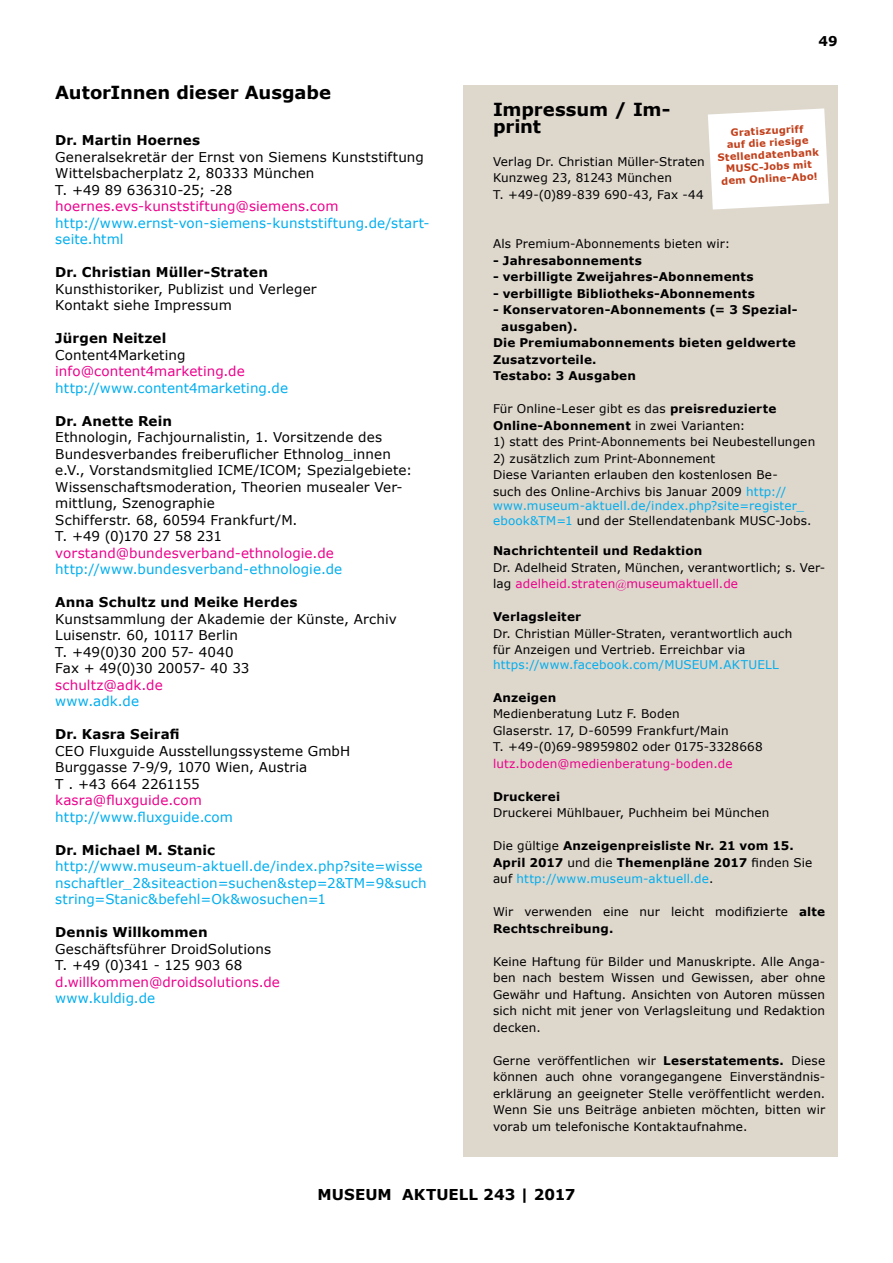
<style>
.page{position:relative;width:893px;height:1263px;background:#fff}
.page>*{position:absolute;margin:0;border:0;box-sizing:border-box;transform-origin:0 0}
.t1{font:700 18px/16.5px "Verdana";letter-spacing:-.005em;color:#000}
.t2{font:700 15px "Verdana";letter-spacing:.005em;color:#000}
.t3{font:13.5px/16.5px "Verdana";letter-spacing:.005em;color:#000}
.t4{font:13.5px/16.5px "Verdana";letter-spacing:.01em;color:#00aeef}
.t5{font:13.5px "Verdana";letter-spacing:.005em;color:#ec008c}
.t6{font:700 13.5px "Verdana";letter-spacing:.01em;color:#000}
.t7{font:12px/16.5px "Verdana";letter-spacing:.01em;color:#000}
.t8{font:700 12px/16.5px "Verdana";letter-spacing:.015em;color:#000}
.t9{font:12px/14.4px "Verdana";letter-spacing:.015em;color:#00aeef}
.t10{font:12px "Verdana";letter-spacing:.015em;color:#ec008c}
.t11{font:700 10.05px/12px "Verdana";color:#c23f1a;text-align:center}
.s1{font-weight:700}
.s2{color:#00aeef}
.s3{color:#000}
.s4{color:#ec008c}
.s5{font-family:"Garamond";color:#ec008c}
.s6{font-weight:400}
.s7{font-weight:400;color:#00aeef}
</style>
<div class="page">
<div style="left:463px;top:85px;width:375px;height:1072px;background:#ded7cc"></div>
<svg style="left:708px;top:108px;width:121px;height:102px;background:#fbfaf9"></svg>
<h1 class="t1" style="left:55px;top:84px;width:277px">AutorInnen dieser Ausgabe</h1>
<p class="t6" style="left:55px;top:131px;width:146px">Dr. Martin Hoernes</p>
<p class="t3" style="left:55px;top:149px;width:370px">Generalsekretär der Ernst von Siemens Kunststiftung<br>Wittelsbacherplatz 2, 80333 München<br>T. +49 89 636310-25; -28</p>
<p class="t5" style="left:55px;top:197px;width:285px">hoernes.evs-kunststiftung@siemens.com</p>
<p class="t4" style="left:55px;top:214px;width:376px">http://www.ernst-von-siemens-kunststiftung.de/start&shy;seite.html</p>
<p class="t6" style="left:55px;top:263px;width:214px">Dr. Christian Müller-Straten</p>
<p class="t3" style="left:55px;top:280px;width:263px">Kunsthistoriker, Publizist und Verleger<br>Kontakt siehe Impressum</p>
<p class="t6" style="left:55px;top:329px;width:113px">Jürgen Neitzel</p>
<p class="t3" style="left:55px;top:346px;width:132px">Content4Marketing</p>
<p class="t5" style="left:55px;top:362px;width:191px">info@content4marketing.de</p>
<p class="t4" style="left:55px;top:379px;width:234px">http://www.content4marketing.de</p>
<p class="t6" style="left:55px;top:411px;width:118px">Dr. Anette Rein</p>
<p class="t3" style="left:55px;top:429px;width:358px">Ethnologin, Fachjournalistin, 1. Vorsitzende des Bundesverbandes freiberuflicher Ethnolog_innen e.V., Vorstandsmitglied ICME/ICOM; Spezialgebiete:<br>Wissenschaftsmoderation, Theorien musealer Ver&shy;mittlung, Szenographie<br>Schifferstr. 68, 60594 Frankfurt/M.<br>T. +49 (0)170 27 58 231</p>
<p class="t5" style="left:55px;top:544px;width:280px">vorstand@bundesverband-ethnologie.de</p>
<p class="t4" style="left:55px;top:561px;width:289px">http://www.bundesverband-ethnologie.de</p>
<p class="t6" style="left:55px;top:593px;width:244px">Anna Schultz und Meike Herdes</p>
<p class="t3" style="left:55px;top:610px;width:343px">Kunstsammlung der Akademie der Künste, Archiv<br>Luisenstr. 60, 10117 Berlin<br>T. +49(0)30 200 57- 4040<br>Fax + 49(0)30 20057- 40 33</p>
<p class="t5" style="left:55px;top:676px;width:109px">schultz@adk.de</p>
<p class="t4" style="left:55px;top:693px;width:85px">www.adk.de</p>
<p class="t6" style="left:55px;top:725px;width:126px">Dr. Kasra Seirafi</p>
<p class="t3" style="left:55px;top:742px;width:296px">CEO Fluxguide Ausstellungssysteme GmbH<br>Burggasse 7-9/9, 1070 Wien, Austria<br>T . +43 664 2261155</p>
<p class="t5" style="left:55px;top:791px;width:148px">kasra@fluxguide.com</p>
<p class="t4" style="left:55px;top:808px;width:179px">http://www.fluxguide.com</p>
<p class="t6" style="left:55px;top:840px;width:161px">Dr. Michael M. Stanic</p>
<p class="t4" style="left:55px;top:858px;width:373px">http://www.museum-aktuell.de/index.php?site=wisse nschaftler_2&amp;siteaction=suchen&amp;step=2&amp;TM=9&amp;such string=Stanic&amp;befehl=Ok&amp;wosuchen=1</p>
<p class="t6" style="left:55px;top:923px;width:154px">Dennis Willkommen</p>
<p class="t3" style="left:55px;top:940px;width:217px">Geschäftsführer DroidSolutions<br>T. +49 (0)341 - 125 903 68</p>
<p class="t5" style="left:55px;top:972px;width:226px">d.willkommen@droidsolutions.de</p>
<p class="t4" style="left:55px;top:990px;width:101px">www.kuldig.de</p>
<p class="t6" style="left:818px;top:32px;width:21px">49</p>
<h1 class="t1" style="left:493px;top:101px;width:179px">Impressum / Im&shy;print</h1>
<p class="t7" style="left:493px;top:153px;width:213px">Verlag Dr. Christian Müller-Straten<br>Kunzweg 23, 81243 München<br>T. +49-(0)89-839 690-43, Fax -44</p>
<p class="t7" style="left:493px;top:235px;width:239px">Als Premium-Abonnements bieten wir:</p>
<p class="t8" style="left:493px;top:252px;width:150px">- Jahresabonnements</p>
<p class="t8" style="left:493px;top:268px;width:262px">- verbilligte Zweijahres-Abonnements</p>
<p class="t8" style="left:493px;top:285px;width:263px">- verbilligte Bibliotheks-Abonnements</p>
<p class="t8" style="left:493px;top:301px;width:306px">- Konservatoren-Abonnements (= 3 Spezial-</p>
<p class="t8" style="left:501px;top:318px;width:78px">ausgaben).</p>
<p class="t8" style="left:493px;top:334px;width:304px">Die Premiumabonnements bieten geldwerte</p>
<p class="t8" style="left:493px;top:351px;width:105px">Zusatzvorteile.</p>
<p class="t8" style="left:493px;top:367px;width:145px">Testabo: 3 Ausgaben</p>
<p class="t7" style="left:493px;top:400px;width:285px">Für Online-Leser gibt es das <span class="s1">preisreduzierte<br>Online-Abonnement</span> in zwei Varianten:</p>
<p class="t7" style="left:493px;top:433px;width:324px">1) statt des Print-Abonnements bei Neubestellungen</p>
<p class="t7" style="left:493px;top:450px;width:295px">2) zusätzlich zum Print-Abonnement<br>Diese Varianten erlauben den kostenlosen Be&shy;such des Online-Archivs bis Januar 2009 <span class="s2">http://</span></p>
<p class="t9" style="left:493px;top:498px;width:320px">www.museum-aktuell.de/index.php?site=register_ ebook&amp;TM=1 <span class="s3">und der Stellendatenbank MUSC-Jobs.</span></p>
<p class="t8" style="left:493px;top:542px;width:211px">Nachrichtenteil und Redaktion</p>
<p class="t7" style="left:493px;top:559px;width:334px">Dr. Adelheid Straten, München, verantwortlich; s. Ver&shy;lag <span class="s4">adelheid.straten</span><span class="s5">@</span><span class="s4">museumaktuell.de</span></p>
<p class="t8" style="left:493px;top:608px;width:90px">Verlagsleiter</p>
<p class="t7" style="left:493px;top:625px;width:301px">Dr. Christian Müller-Straten, verantwortlich auch für Anzeigen und Vertrieb. Erreichbar via</p>
<p class="t9" style="left:493px;top:657px;width:287px">https://www.facebook.com/MUSEUM.AKTUELL</p>
<p class="t8" style="left:493px;top:689px;width:65px">Anzeigen</p>
<p class="t7" style="left:493px;top:705px;width:271px">Medienberatung Lutz F. Boden<br>Glaserstr. 17, D-60599 Frankfurt/Main<br>T. +49-(0)69-98959802 oder 0175-3328668</p>
<p class="t10" style="left:493px;top:755px;width:241px">lutz.boden@medienberatung-boden.de</p>
<p class="t8" style="left:493px;top:788px;width:69px">Druckerei</p>
<p class="t7" style="left:493px;top:804px;width:278px">Druckerei Mühlbauer, Puchheim bei München</p>
<p class="t8" style="left:493px;top:837px;width:321px"><span class="s6">Die gültige</span> Anzeigenpreisliste Nr. 21 vom 15.<br>April 2017 <span class="s6">und die</span> Themenpläne 2017 <span class="s6">finden Sie auf</span> <span class="s7">http://www.museum-aktuell.de</span><span class="s6">.</span></p>
<p class="t7" style="left:493px;top:903px;width:334px">Wir verwenden eine nur leicht modifizierte <span class="s1">alte<br>Rechtschreibung.</span></p>
<p class="t7" style="left:493px;top:953px;width:334px;text-align:justify">Keine Haftung für Bilder und Manuskripte. Alle Anga&shy;ben nach bestem Wissen und Gewissen, aber ohne Gewähr und Haftung. Ansichten von Autoren müssen sich nicht mit jener von Verlagsleitung und Redaktion decken.</p>
<p class="t7" style="left:493px;top:1052px;width:334px;text-align:justify">Gerne veröffentlichen wir <span class="s1">Leserstatements.</span> Diese können auch ohne vorangegangene Einverständnis&shy;erklärung an geeigneter Stelle veröffentlicht werden.<br>Wenn Sie uns Beiträge anbieten möchten, bitten wir vorab um telefonische Kontaktaufnahme.</p>
<p class="t11" style="left:716px;top:127px;width:103px;rotate:-3deg">Gratiszugriff<br>auf die riesige<br>Stellendatenbank<br>MUSC-Jobs mit dem Online-Abo!</p>
<p class="t2" style="left:318px;top:1184px;width:259px">MUSEUM AKTUELL 243 | 2017</p>
</div>
